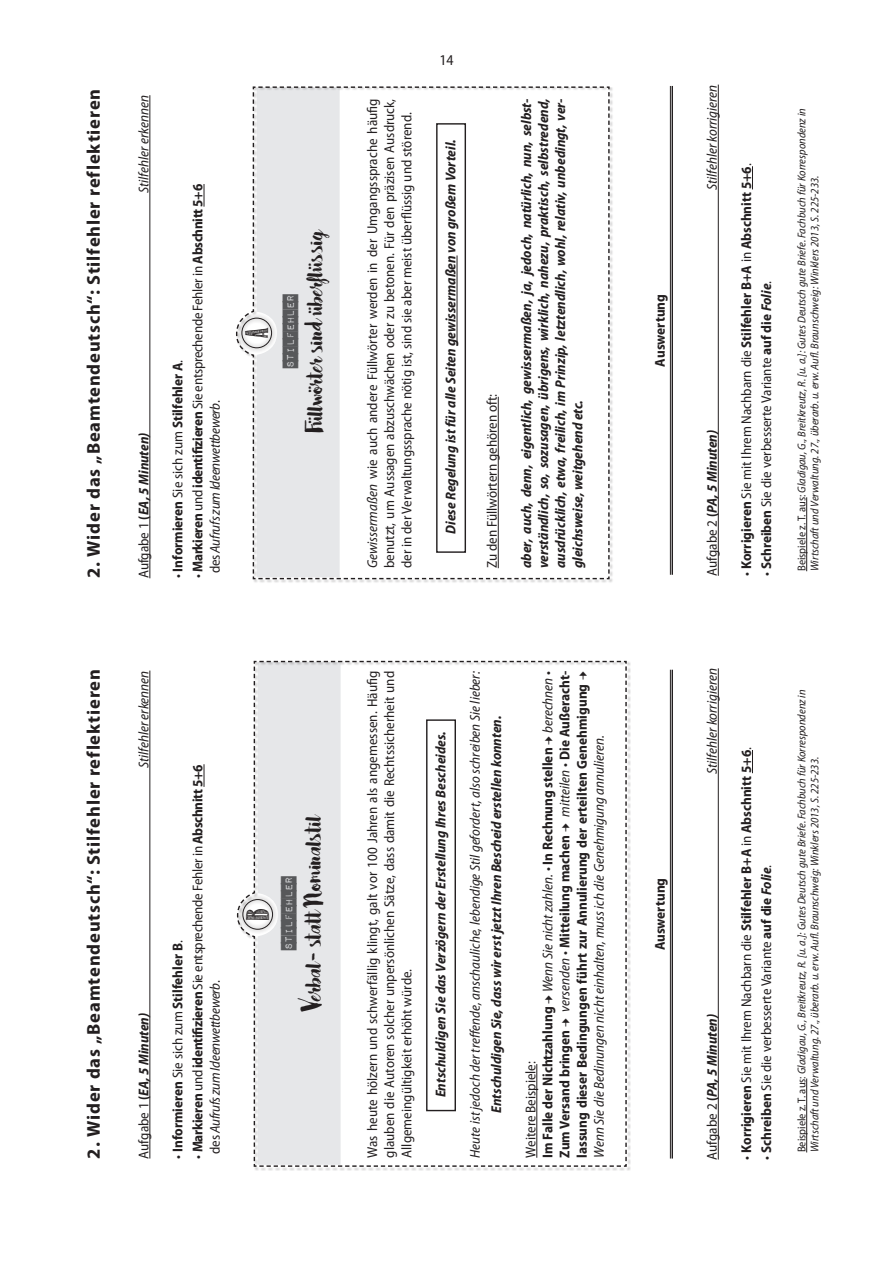
<style>
.page{position:relative;width:893px;height:1263px;background:#fff}
.page>*{position:absolute;margin:0;border:0;box-sizing:border-box;transform-origin:0 0}
.t1{font:28.8px "Return To Sender";color:#231f20}
.t2{font:27px "Bakery";color:#231f20}
.t3{font:700 semi-condensed 18.6px "Myriad Pro";letter-spacing:.04em;color:#231f20;scale:1.07 1}
.t4{font:semi-condensed 15px "Myriad Pro";color:#231f20}
.t5{font:italic 700 semi-condensed 14.25px/17.1px "Myriad Pro";color:#231f20;text-align:justify}
.t6{font:semi-condensed 14.25px/17.1px "Myriad Pro";color:#231f20;text-align:justify}
.t7{font:700 semi-condensed 14.25px/17.1px "Myriad Pro";color:#231f20}
.t8{font:700 semi-condensed 14.25px/17.1px "Myriad Pro";letter-spacing:-.02em;color:#231f20}
.t9{font:italic semi-condensed 14.25px "Myriad Pro";color:#231f20}
.t10{font:12.9px "Impact Label";letter-spacing:-.02em;color:#57585a}
.t11{font:italic semi-condensed 11.4px/12.8px "Myriad Pro";color:#231f20}
.s1{font-weight:400;font-style:normal}
.s2{font-style:normal}
.s3{font-weight:400}
.s4{font-weight:400;font-style:italic}
.s5{font-style:italic}
.s6{font-family:"Minion Pro";font-weight:400;font-stretch:normal}
.s7{font-weight:700}
.s8{font-weight:700;font-style:italic}
</style>
<div class="page">
<svg style="left:236px;top:660px;width:391px;height:507px"></svg>
<div style="left:238px;top:894px;width:40px;height:41px;background:#231f20;opacity:.75"></div>
<div style="left:242px;top:899px;width:31px;height:31px;border:1px solid #231f20;border-radius:50%"></div>
<hr style="left:149px;top:670px;width:1px;height:488px;background:#231f20">
<svg style="left:204px;top:764px;width:1px;height:23px"></svg>
<svg style="left:236px;top:86px;width:374px;height:494px"></svg>
<div style="left:237px;top:313px;width:40px;height:40px;background:#231f20;opacity:.75"></div>
<div style="left:241px;top:318px;width:31px;height:30px;border:1px solid #231f20;border-radius:50%"></div>
<hr style="left:457px;top:255px;width:1px;height:91px;background:#231f20">
<div style="left:436px;top:123px;width:30px;height:430px;border:1px solid #231f20"></div>
<hr style="left:498px;top:397px;width:1px;height:171px;background:#231f20">
<hr style="left:718px;top:668px;width:1px;height:491px;background:#231f20">
<svg style="left:752px;top:750px;width:1px;height:23px"></svg>
<hr style="left:670px;top:670px;width:1px;height:488px;background:#231f20">
<hr style="left:672px;top:670px;width:1px;height:488px;background:#231f20">
<hr style="left:149px;top:95px;width:1px;height:483px;background:#231f20">
<svg style="left:204px;top:184px;width:1px;height:23px"></svg>
<hr style="left:718px;top:85px;width:1px;height:491px;background:#231f20">
<svg style="left:752px;top:166px;width:1px;height:23px"></svg>
<hr style="left:670px;top:86px;width:1px;height:489px;background:#231f20">
<hr style="left:672px;top:86px;width:1px;height:489px;background:#231f20">
<hr style="left:536px;top:1064px;width:1px;height:94px;background:#231f20">
<div style="left:426px;top:719px;width:30px;height:392px;border:1px solid #231f20"></div>
<hr style="left:806px;top:1078px;width:1px;height:74px;background:#231f20">
<hr style="left:806px;top:497px;width:1px;height:74px;background:#231f20">
<h3 class="t3" style="left:82px;top:578px;width:459px;rotate:-90deg">2. Wider das „Beamtendeutsch“: Stilfehler reflektieren</h3>
<p class="t9" style="left:135px;top:193px;width:99px;rotate:-90deg">Stilfehler erkennen</p>
<p class="t5" style="left:135px;top:578px;width:148px;rotate:-90deg"><span class="s1">Aufgabe 1</span> <span class="s2">(</span>EA, 5 Minuten)</p>
<p class="t7" style="left:169px;top:578px;width:220px;rotate:-90deg"><span class="s3">•</span> Informieren <span class="s3">Sie sich zum</span> Stilfehler A<span class="s3">.</span></p>
<p class="t8" style="left:189px;top:573px;width:391px;text-indent:-5px;rotate:-90deg"><span class="s3">•</span> Markieren <span class="s3">und</span> identifizieren <span class="s3">Sie entsprechende Fehler in</span> Abschnitt 5+6 <span class="s3">des</span> <span class="s4">Aufrufs zum Ideenwettbewerb</span><span class="s3">.</span></p>
<h1 class="t1" style="left:242px;top:338px;width:13px;rotate:-90deg">A</h1>
<h2 class="t2" style="left:297px;top:433px;width:206px;rotate:-90deg">Füllwörter sind überflüssig</h2>
<p class="t10" style="left:282px;top:368px;width:76px;rotate:-90deg">STILFEHLER</p>
<h3 class="t3" style="left:82px;top:1158px;width:459px;rotate:-90deg">2. Wider das „Beamtendeutsch“: Stilfehler reflektieren</h3>
<p class="t9" style="left:135px;top:768px;width:99px;rotate:-90deg">Stilfehler erkennen</p>
<p class="t5" style="left:135px;top:1158px;width:148px;rotate:-90deg"><span class="s1">Aufgabe 1</span> <span class="s2">(</span>EA, 5 Minuten)</p>
<p class="t7" style="left:169px;top:1158px;width:220px;rotate:-90deg"><span class="s3">•</span> Informieren <span class="s3">Sie sich zum</span> Stilfehler B<span class="s3">.</span></p>
<p class="t8" style="left:189px;top:1154px;width:391px;text-indent:-5px;rotate:-90deg"><span class="s3">•</span> Markieren <span class="s3">und</span> identifizieren <span class="s3">Sie entsprechende Fehler in</span> Abschnitt 5+6 <span class="s3">des</span> <span class="s4">Aufrufs zum Ideenwettbewerb</span><span class="s3">.</span></p>
<h1 class="t1" style="left:242px;top:920px;width:14px;rotate:-90deg">B</h1>
<h2 class="t2" style="left:296px;top:1011px;width:198px;rotate:-90deg">Verbal- stattNominalstil</h2>
<p class="t10" style="left:281px;top:950px;width:76px;rotate:-90deg">STILFEHLER</p>
<p class="t6" style="left:364px;top:568px;width:471px;rotate:-90deg"><span class="s5">Gewissermaßen</span> wie auch andere Füllwörter werden in der Umgangssprache häufig benutzt, um Aussagen abzuschwächen oder zu betonen. Für den präzisen Ausdruck, der in der Verwaltungssprache nötig ist, sind sie aber meist überflüssig und störend.</p>
<p class="t4" style="left:439px;top:51px;width:16px">14</p>
<p class="t5" style="left:442px;top:534px;width:396px;rotate:-90deg">Diese Regelung ist für alle Seiten gewissermaßen von großem Vorteil.</p>
<p class="t6" style="left:483px;top:568px;width:176px;rotate:-90deg">Zu den Füllwörtern gehören oft:</p>
<p class="t5" style="left:517px;top:568px;width:472px;rotate:-90deg">aber, auch, denn, eigentlich, gewissermaßen, ja, jedoch, natürlich, nun, selbst&shy;verständlich, so, sozusagen, übrigens, wirklich, nahezu, praktisch, selbstredend, ausdrücklich, etwa, freilich, im Prinzip, letztendlich, wohl, relativ, unbedingt, ver&shy;gleichsweise, weitgehend etc.</p>
<p class="t6" style="left:364px;top:1158px;width:488px;rotate:-90deg">Was heute hölzern und schwerfällig klingt, galt vor 100 Jahren als angemessen. Häufig glauben die Autoren solcher unpersönlichen Sätze, dass damit die Rechtssicherheit und Allgemeingültigkeit erhöht würde.</p>
<p class="t9" style="left:466px;top:1158px;width:488px;rotate:-90deg">Heute ist jedoch der treffende, anschauliche, lebendige Stil gefordert, also schreiben Sie lieber:</p>
<p class="t5" style="left:432px;top:1097px;width:368px;rotate:-90deg">Entschuldigen Sie das Verzögern der Erstellung Ihres Bescheides.</p>
<p class="t5" style="left:487px;top:1113px;width:399px;rotate:-90deg">Entschuldigen Sie, dass wir erst jetzt Ihren Bescheid erstellen konnten.</p>
<p class="t7" style="left:522px;top:1158px;width:488px;rotate:-90deg"><span class="s3">Weitere Beispiele:<br></span>Im Falle der Nichtzahlung <span class="s6">→</span> <span class="s4">Wenn Sie nicht zahlen.</span> <span class="s3">•</span> In Rechnung stellen <span class="s6">→</span> <span class="s4">berechnen</span> <span class="s3">• </span>Zum Versand bringen <span class="s6">→</span> <span class="s4">versenden</span> <span class="s3">•</span> Mitteilung machen <span class="s6">→</span> <span class="s4">mitteilen</span> <span class="s3">•</span> Die Außeracht&shy;lassung dieser Bedingungen führt zur Annulierung der erteilten Genehmigung <span class="s6">→ </span><span class="s4">Wenn Sie die Bedinungen nicht einhalten, muss ich die Genehmigung annulieren.</span></p>
<p class="t7" style="left:651px;top:367px;width:74px;rotate:-90deg">Auswertung</p>
<p class="t7" style="left:651px;top:950px;width:74px;rotate:-90deg">Auswertung</p>
<p class="t9" style="left:703px;top:190px;width:107px;rotate:-90deg">Stilfehler korrigieren</p>
<p class="t5" style="left:703px;top:576px;width:148px;rotate:-90deg"><span class="s1">Aufgabe 2</span> <span class="s2">(</span>PA, 5 Minuten)</p>
<p class="t7" style="left:737px;top:576px;width:414px;rotate:-90deg"><span class="s3">•</span> Korrigieren <span class="s3">Sie mit Ihrem Nachbarn die</span> Stilfehler B+A <span class="s3">in</span> Abschnitt 5+6<span class="s3">.</span></p>
<p class="t6" style="left:757px;top:576px;width:296px;rotate:-90deg">• <span class="s7">Schreiben</span> Sie die verbesserte Variante <span class="s7">auf die</span> <span class="s8">Folie</span>.</p>
<p class="t11" style="left:795px;top:571px;width:464px;rotate:-90deg"><span class="s2">Beispiele z. T. aus:</span> Gladigau, G., Breitkreutz, R. [u. a.]: Gutes Deutsch gute Briefe. Fachbuch für Korrespondenz in<br>Wirtschaft und Verwaltung. 27., überarb. u. erw. Aufl. Braunschweig: Winklers 2013, S. 225-233.</p>
<p class="t9" style="left:703px;top:774px;width:107px;rotate:-90deg">Stilfehler korrigieren</p>
<p class="t5" style="left:703px;top:1159px;width:148px;rotate:-90deg"><span class="s1">Aufgabe 2</span> <span class="s2">(</span>PA, 5 Minuten)</p>
<p class="t7" style="left:737px;top:1159px;width:414px;rotate:-90deg"><span class="s3">•</span> Korrigieren <span class="s3">Sie mit Ihrem Nachbarn die</span> Stilfehler B+A <span class="s3">in</span> Abschnitt 5+6<span class="s3">.</span></p>
<p class="t6" style="left:757px;top:1159px;width:296px;rotate:-90deg">• <span class="s7">Schreiben</span> Sie die verbesserte Variante <span class="s7">auf die</span> <span class="s8">Folie</span>.</p>
<p class="t11" style="left:795px;top:1152px;width:464px;rotate:-90deg"><span class="s2">Beispiele z. T. aus:</span> Gladigau, G., Breitkreutz, R. [u. a.]: Gutes Deutsch gute Briefe. Fachbuch für Korrespondenz in<br>Wirtschaft und Verwaltung. 27., überarb. u. erw. Aufl. Braunschweig: Winklers 2013, S. 225-233.</p>
</div>
